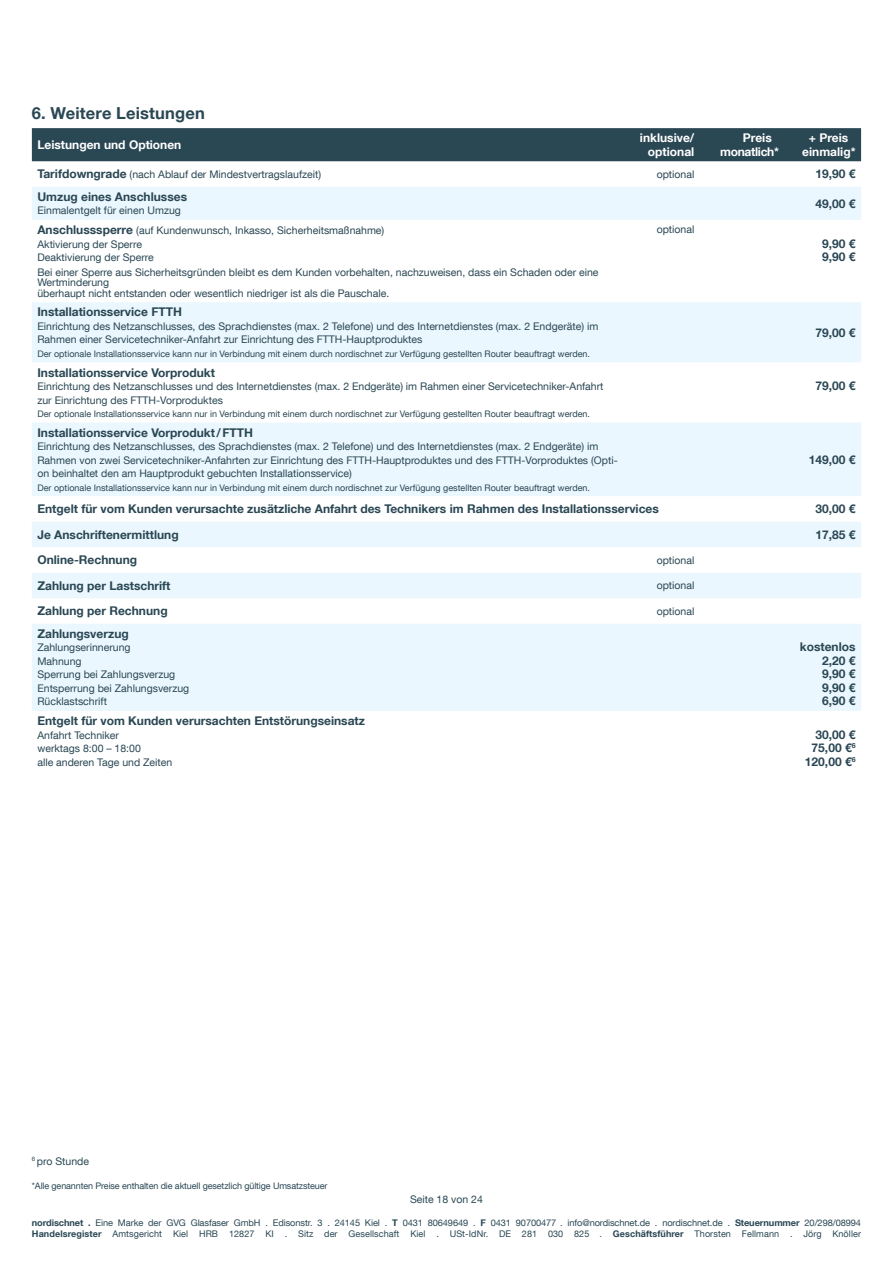
<style>
.page{position:relative;width:893px;height:1263px;background:#fff}
.page>*{position:absolute;margin:0;border:0;box-sizing:border-box;transform-origin:0 0}
.t1{font:700 16.5px "Helvetica Neue LT Com";letter-spacing:.01em;color:#2a4754}
.t2{font:700 12px/13.5px "Helvetica Neue LT Com";color:#2a4754}
.t3{font:700 12px/13.5px "Helvetica Neue LT Com";color:#fff;text-align:right}
.t4{font:700 12px/13.5px "Helvetica Neue LT Com";letter-spacing:-.025em;color:#fff}
.t5{font:10.5px/13.5px "Helvetica Neue LT Com";color:#2a4754}
.t6{font:9.15px/11.2px "Helvetica Neue LT Com";letter-spacing:-.01em;color:#2a4754}
.t7{font:9px "Helvetica Neue LT Com";color:#2a4754}
.s1{font-weight:700;font-size:12px}
.s2{font-weight:700}
</style>
<div class="page">
<div style="left:32px;top:128px;width:829px;height:33px;background:#2a4754"></div>
<div style="left:32px;top:187px;width:829px;height:33px;background:#ebf7fe"></div>
<svg style="left:32px;top:302px;width:829px;height:409px;fill:#ebf7fe"></svg>
<p class="t1" style="left:32px;top:102px;width:174px">6. Weitere Leistungen</p>
<p class="t3" style="left:37px;top:138px;width:146px">Leistungen und Optionen</p>
<p class="t3" style="left:640px;top:131px;width:56px">inklusive/ optional</p>
<p class="t4" style="left:720px;top:131px;width:60px;text-indent:23px">Preis monatlich*</p>
<p class="t3" style="left:802px;top:131px;width:55px;text-align:center">+ Preis einmalig*</p>
<p class="t5" style="left:37px;top:168px;width:285px"><span class="s1">Tarifdowngrade</span> (nach Ablauf der Mindestvertragslaufzeit)</p>
<p class="t5" style="left:657px;top:167px;width:39px">optional</p>
<p class="t2" style="left:815px;top:167px;width:42px">19,90 €</p>
<p class="t2" style="left:37px;top:189px;width:151px">Umzug eines Anschlusses</p>
<p class="t5" style="left:37px;top:204px;width:145px">Einmalentgelt für einen Umzug</p>
<p class="t2" style="left:815px;top:196px;width:42px">49,00 €</p>
<p class="t5" style="left:37px;top:223px;width:348px"><span class="s1">Anschlusssperre</span> (auf Kundenwunsch, Inkasso, Sicherheitsmaßnahme)<br>Aktivierung der Sperre<br>Deaktivierung der Sperre</p>
<p class="t5" style="left:37px;top:267px;width:563px;line-height:10.5px">Bei einer Sperre aus Sicherheitsgründen bleibt es dem Kunden vorbehalten, nachzuweisen, dass ein Schaden oder eine<br>Wertminderung<br>überhaupt nicht entstanden oder wesentlich niedriger ist als die Pauschale.</p>
<p class="t2" style="left:37px;top:305px;width:146px">Installationsservice FTTH</p>
<p class="t5" style="left:37px;top:319px;width:562px">Einrichtung des Netzanschlusses, des Sprachdienstes (max. 2 Telefone) und des Internetdienstes (max. 2 Endgeräte) im<br>Rahmen einer Servicetechniker-Anfahrt zur Einrichtung des FTTH-Hauptproduktes</p>
<p class="t7" style="left:37px;top:348px;width:554px">Der optionale Installationsservice kann nur in Verbindung mit einem durch nordischnet zur Verfügung gestellten Router beauftragt werden.</p>
<p class="t2" style="left:37px;top:365px;width:179px">Installationsservice Vorprodukt</p>
<p class="t5" style="left:37px;top:379px;width:568px">Einrichtung des Netzanschlusses und des Internetdienstes (max. 2 Endgeräte) im Rahmen einer Servicetechniker-Anfahrt zur Einrichtung des FTTH-Vorproduktes</p>
<p class="t7" style="left:37px;top:408px;width:554px">Der optionale Installationsservice kann nur in Verbindung mit einem durch nordischnet zur Verfügung gestellten Router beauftragt werden.</p>
<p class="t2" style="left:37px;top:425px;width:217px">Installationsservice Vorprodukt / FTTH</p>
<p class="t5" style="left:37px;top:439px;width:582px">Einrichtung des Netzanschlusses, des Sprachdienstes (max. 2 Telefone) und des Internetdienstes (max. 2 Endgeräte) im<br>Rahmen von zwei Servicetechniker-Anfahrten zur Einrichtung des FTTH-Hauptproduktes und des FTTH-Vorproduktes (Opti&shy;on beinhaltet den am Hauptprodukt gebuchten Installationsservice)</p>
<p class="t7" style="left:37px;top:482px;width:554px">Der optionale Installationsservice kann nur in Verbindung mit einem durch nordischnet zur Verfügung gestellten Router beauftragt werden.</p>
<p class="t5" style="left:657px;top:222px;width:39px">optional</p>
<p class="t2" style="left:822px;top:236px;width:35px">9,90 €<br>9,90 €</p>
<p class="t2" style="left:815px;top:325px;width:42px">79,00 €</p>
<p class="t2" style="left:815px;top:379px;width:42px">79,00 €</p>
<p class="t2" style="left:809px;top:452px;width:48px">149,00 €</p>
<p class="t2" style="left:37px;top:502px;width:623px">Entgelt für vom Kunden verursachte zusätzliche Anfahrt des Technikers im Rahmen des Installationsservices</p>
<p class="t2" style="left:815px;top:502px;width:42px">30,00 €</p>
<p class="t2" style="left:37px;top:527px;width:143px">Je Anschriftenermittlung</p>
<p class="t2" style="left:815px;top:527px;width:42px">17,85 €</p>
<p class="t2" style="left:37px;top:553px;width:101px">Online-Rechnung</p>
<p class="t5" style="left:657px;top:553px;width:39px">optional</p>
<p class="t2" style="left:37px;top:578px;width:135px">Zahlung per Lastschrift</p>
<p class="t5" style="left:657px;top:578px;width:39px">optional</p>
<p class="t2" style="left:37px;top:604px;width:132px">Zahlung per Rechnung</p>
<p class="t5" style="left:657px;top:604px;width:39px">optional</p>
<p class="t2" style="left:37px;top:626px;width:93px">Zahlungsverzug</p>
<p class="t5" style="left:37px;top:641px;width:153px">Zahlungserinnerung<br>Mahnung<br>Sperrung bei Zahlungsverzug<br>Entsperrung bei Zahlungsverzug<br>Rücklastschrift</p>
<p class="t2" style="left:822px;top:640px;width:35px;text-align:justify;text-indent:-22px">kostenlos 2,20 € 9,90 € 9,90 € 6,90 €</p>
<p class="t2" style="left:37px;top:714px;width:329px">Entgelt für vom Kunden verursachten Entstörungseinsatz</p>
<p class="t5" style="left:37px;top:728px;width:136px">Anfahrt Techniker<br>werktags 8:00 – 18:00<br>alle anderen Tage und Zeiten</p>
<p class="t2" style="left:805px;top:727px;width:52px;text-align:right">30,00 €<br>75,00 €<sup>6<br></sup>120,00 €<sup>6</sup></p>
<p class="t5" style="left:32px;top:1154px;width:59px"><sup>6</sup> pro Stunde</p>
<p class="t7" style="left:32px;top:1180px;width:297px">*Alle genannten Preise enthalten die aktuell gesetzlich gültige Umsatzsteuer</p>
<p class="t5" style="left:410px;top:1193px;width:74px">Seite 18 von 24</p>
<p class="t6" style="left:32px;top:1217px;width:831px"><span class="s2">nordischnet .</span> Eine Marke der GVG Glasfaser GmbH . Edisonstr. 3 . 24145 Kiel . <span class="s2">T</span> 0431 80649649 . <span class="s2">F</span> 0431 90700477 . info@nordischnet.de . nordischnet.de . <span class="s2">Steuernummer</span> 20/298/08994<br><span class="s2">Handelsregister</span> Amtsgericht Kiel HRB 12827 KI . Sitz der Gesellschaft Kiel . USt-IdNr. DE 281 030 825 . <span class="s2">Geschäftsführer</span> Thorsten Fellmann . Jörg Knöller</p>
<p class="t5" style="left:416px;top:1199px;width:63px">Seite 3 von 3</p>
</div>
